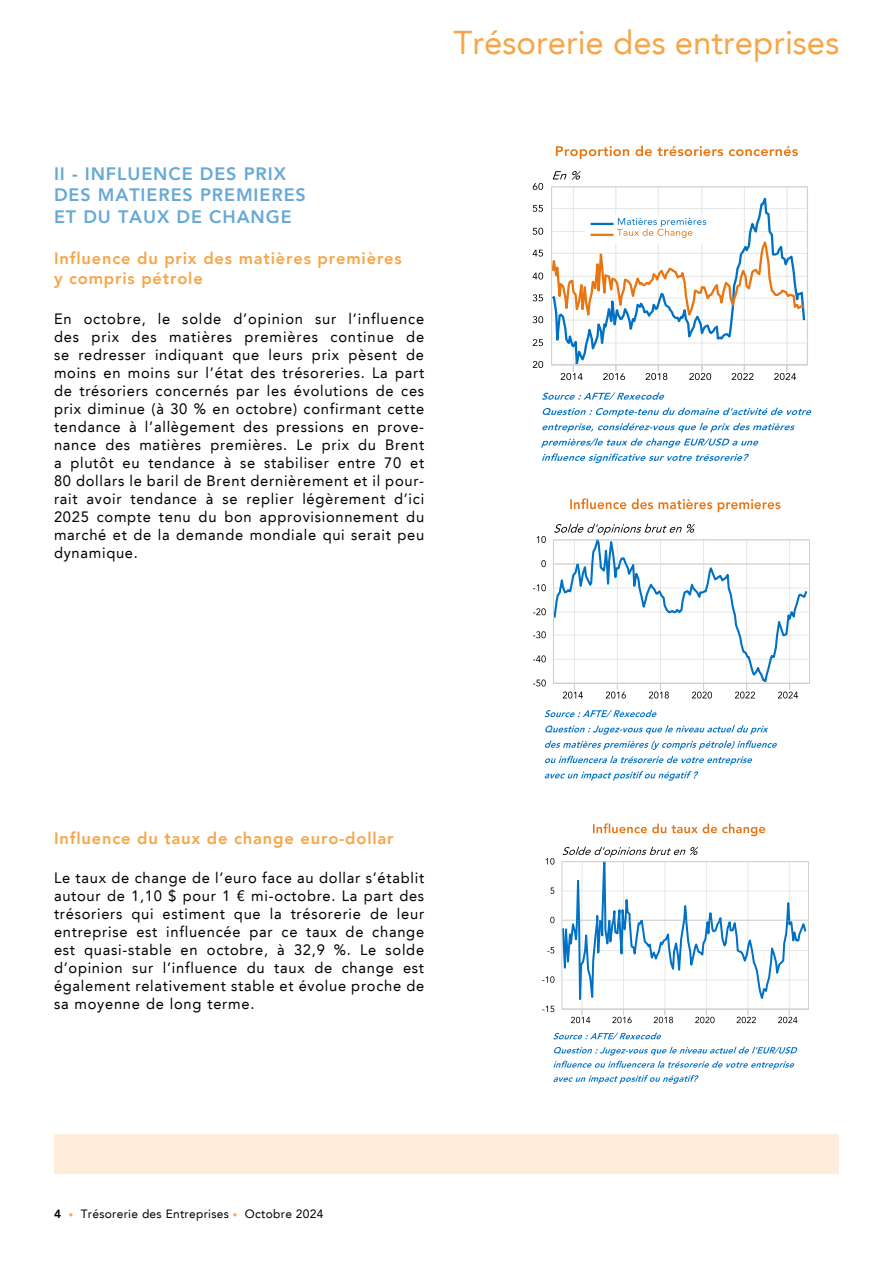
<style>
.page{position:relative;width:893px;height:1263px;background:#fff}
.page>*{position:absolute;margin:0;border:0;box-sizing:border-box;transform-origin:0 0}
.t1{font:33px "Avenir LT";color:#f6a648}
.t2{font:800 18px/21.6px "Avenir LT";letter-spacing:.05em;color:#66a9d6}
.t3{font:800 16.5px/19.8px "Avenir LT";letter-spacing:.05em;color:#f6a648}
.t4{font:15px/18px "Avenir LT";letter-spacing:.05em;color:#000;text-align:justify}
.t5{font:12px "Avenir LT";letter-spacing:.025em;color:#000}
.s1{font-weight:800}
.s2{font-size:9px;color:#f6a648}
</style>
<div class="page">
<svg style="left:556px;top:146px;width:242px;height:13px"></svg>
<svg style="left:553px;top:171px;width:28px;height:9px"></svg>
<hr style="left:573px;top:187px;width:1px;height:178px;background:#e9e9e9">
<hr style="left:615px;top:187px;width:1px;height:178px;background:#eee">
<hr style="left:658px;top:187px;width:1px;height:178px;background:#eaeaea">
<hr style="left:701px;top:187px;width:1px;height:178px;background:#efefef">
<hr style="left:744px;top:187px;width:1px;height:178px;background:#e9e9e9">
<hr style="left:786px;top:187px;width:1px;height:178px;background:#ededed">
<svg style="left:551px;top:189px;width:255px;height:191px"></svg>
<div style="left:551px;top:186px;width:257px;height:179px;border:1px solid #d1d1d1"></div>
<hr style="left:552px;top:364px;width:255px;height:1px;background:#d1d1d1">
<svg style="left:561px;top:365px;width:22px;height:15px"></svg>
<svg style="left:603px;top:365px;width:22px;height:15px"></svg>
<svg style="left:646px;top:365px;width:21px;height:15px"></svg>
<svg style="left:689px;top:365px;width:22px;height:15px"></svg>
<svg style="left:732px;top:365px;width:21px;height:15px"></svg>
<svg style="left:774px;top:365px;width:22px;height:15px"></svg>
<svg style="left:533px;top:361px;width:10px;height:7px"></svg>
<svg style="left:533px;top:339px;width:10px;height:7px"></svg>
<svg style="left:533px;top:316px;width:10px;height:7px"></svg>
<svg style="left:533px;top:294px;width:10px;height:7px"></svg>
<svg style="left:533px;top:272px;width:10px;height:7px"></svg>
<svg style="left:533px;top:250px;width:10px;height:7px"></svg>
<svg style="left:533px;top:228px;width:10px;height:7px"></svg>
<svg style="left:533px;top:205px;width:10px;height:7px"></svg>
<svg style="left:533px;top:183px;width:10px;height:7px"></svg>
<div style="left:585px;top:215px;width:158px;height:29px;background:#fff"></div>
<svg style="left:551px;top:218px;width:256px;height:121px"></svg>
<svg style="left:541px;top:392px;width:270px;height:71px"></svg>
<svg style="left:542px;top:823px;width:266px;height:261px"></svg>
<svg style="left:570px;top:498px;width:210px;height:14px"></svg>
<svg style="left:553px;top:524px;width:256px;height:174px"></svg>
<svg style="left:533px;top:679px;width:13px;height:7px"></svg>
<svg style="left:533px;top:655px;width:13px;height:7px"></svg>
<svg style="left:533px;top:631px;width:13px;height:7px"></svg>
<svg style="left:533px;top:608px;width:13px;height:7px"></svg>
<svg style="left:533px;top:584px;width:13px;height:7px"></svg>
<svg style="left:541px;top:560px;width:5px;height:7px"></svg>
<svg style="left:537px;top:536px;width:9px;height:7px"></svg>
<svg style="left:544px;top:710px;width:112px;height:7px"></svg>
<svg style="left:545px;top:725px;width:232px;height:25px"></svg>
<svg style="left:545px;top:756px;width:207px;height:9px"></svg>
<svg style="left:545px;top:771px;width:153px;height:10px"></svg>
<div style="left:54px;top:1134px;width:785px;height:40px;background:#fdedda"></div>
<h1 class="t1" style="left:454px;top:24px;width:387px">Trésorerie des entreprises</h1>
<p class="t2" style="left:54px;top:163px;width:253px">II - INFLUENCE DES PRIX<br>DES MATIERES PREMIERES<br>ET DU TAUX DE CHANGE</p>
<p class="t3" style="left:54px;top:249px;width:349px">Influence du prix des matières premières y compris pétrole</p>
<p class="t4" style="left:54px;top:310px;width:372px">En octobre, le solde d’opinion sur l’influence des prix des matières premières continue de se redresser indiquant que leurs prix pèsent de moins en moins sur l’état des trésoreries. La part de trésoriers concernés par les évolutions de ces prix diminue (à 30 % en octobre) confirmant cette tendance à l’allègement des pressions en prove&shy;nance des matières premières. Le prix du Brent a plutôt eu tendance à se stabiliser entre 70 et 80 dollars le baril de Brent dernièrement et il pour&shy;rait avoir tendance à se replier légèrement d’ici 2025 compte tenu du bon approvisionnement du marché et de la demande mondiale qui serait peu dynamique.</p>
<p class="t3" style="left:54px;top:828px;width:341px">Influence du taux de change euro-dollar</p>
<p class="t4" style="left:54px;top:869px;width:372px">Le taux de change de l’euro face au dollar s’établit autour de 1,10 $ pour 1 € mi-octobre. La part des trésoriers qui estiment que la trésorerie de leur entreprise est influencée par ce taux de change est quasi-stable en octobre, à 32,9 %. Le solde d’opinion sur l’influence du taux de change est également relativement stable et évolue proche de sa moyenne de long terme.</p>
<p class="t5" style="left:54px;top:1207px;width:271px"><span class="s1">4</span> <span class="s2">•</span> Trésorerie des Entreprises <span class="s2">•</span> Octobre 2024</p>
</div>
